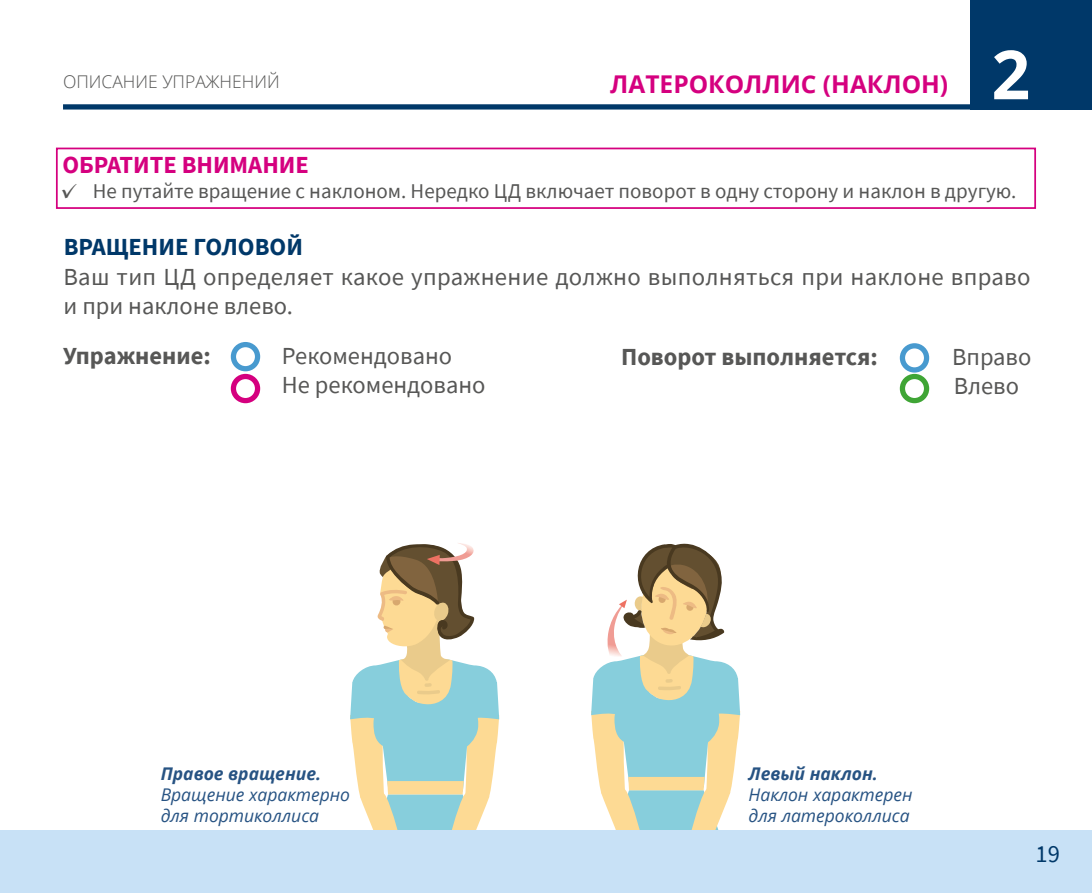
<style>
.page{position:relative;width:1092px;height:893px;background:#fff}
.page>*{position:absolute;margin:0;border:0;box-sizing:border-box;transform-origin:0 0}
.t1{font:700 67.73px "Open Sans";color:#fff}
.t2{font:24.5px/29.4px "Source Sans Pro";color:#575756}
.t3{font:700 24.5px "Source Sans Pro";color:#575756}
.t4{font:700 24.5px "Open Sans";color:#d5007f}
.t5{font:700 24.5px "Source Sans Pro";color:#d5007f}
.t6{font:700 24.5px "Source Sans Pro";color:#003869}
.t7{font:24.5px "Source Sans Pro";color:#003869}
.t8{font:21px "Source Sans Pro";color:#575756}
.t9{font:italic 17.5px/21px "Open Sans";color:#275383}
.t10{font:italic 700 17.5px "Open Sans";color:#275383}
.t11{font:300 17.5px "Open Sans";color:#575756}
.s1{font-family:"PF Din Text Pro";font-weight:300}
</style>
<div class="page">
<div style="left:970px;top:0;width:121px;height:110px;background:#003869"></div>
<div style="left:63px;top:104px;width:1028px;height:6px;background:#003869"></div>
<svg style="left:350px;top:543px;width:149px;height:287px"></svg>
<svg style="left:591px;top:543px;width:149px;height:287px"></svg>
<div style="left:56px;top:148px;width:979px;height:61px;border:2px solid #d5007f"></div>
<div style="left:899px;top:343px;width:30px;height:30px;border:5px solid #489acf;border-radius:50%"></div>
<div style="left:899px;top:374px;width:30px;height:29px;border:5px solid #3fa535;border-radius:50%"></div>
<div style="left:231px;top:342px;width:29px;height:29px;border:5px solid #489acf;border-radius:50%"></div>
<div style="left:231px;top:374px;width:29px;height:29px;border:5px solid #d5007f;border-radius:50%"></div>
<div style="left:0;top:830px;width:1091px;height:63px;background:#c8e1f6"></div>
<p class="t11" style="left:63px;top:70px;width:218px">ОПИСАНИЕ УПРАЖНЕНИЙ</p>
<p class="t4" style="left:610px;top:67px;width:339px">ЛАТЕРОКОЛЛИС (НАКЛОН)</p>
<h1 class="t1" style="left:991px;top:27px;width:40px">2</h1>
<p class="t5" style="left:62px;top:149px;width:245px">ОБРАТИТЕ ВНИМАНИЕ</p>
<p class="t8" style="left:61px;top:178px;width:956px"><span class="s1">✓</span> Не путайте вращение с наклоном. Нередко ЦД включает поворот в одну сторону и наклон в другую.</p>
<p class="t6" style="left:64px;top:231px;width:17px">ВРАЩЕН</p>
<p class="t6" style="left:158px;top:231px;width:51px">ИЕ ГОЛОВОЙ</p>
<p class="t2" style="left:63px;top:262px;width:968px">Ваш тип ЦД определяет какое упражнение должно выполняться при наклоне вправо и при наклоне влево.</p>
<p class="t3" style="left:63px;top:339px;width:149px">Упражнение:</p>
<p class="t2" style="left:282px;top:341px;width:205px">Рекомендовано<br>Не рекомендовано</p>
<p class="t3" style="left:621px;top:340px;width:258px">Поворот выполняется:</p>
<p class="t2" style="left:951px;top:342px;width:81px">Вправо<br>Влево</p>
<p class="t10" style="left:161px;top:761px;width:162px">Правое вращение.</p>
<p class="t9" style="left:161px;top:783px;width:191px">Вращение характерно для тортиколлиса</p>
<p class="t10" style="left:748px;top:761px;width:131px">Левый наклон.</p>
<p class="t9" style="left:748px;top:783px;width:166px">Наклон характерен для латероколлиса</p>
<p class="t7" style="left:1035px;top:838px;width:26px">19</p>
</div>
